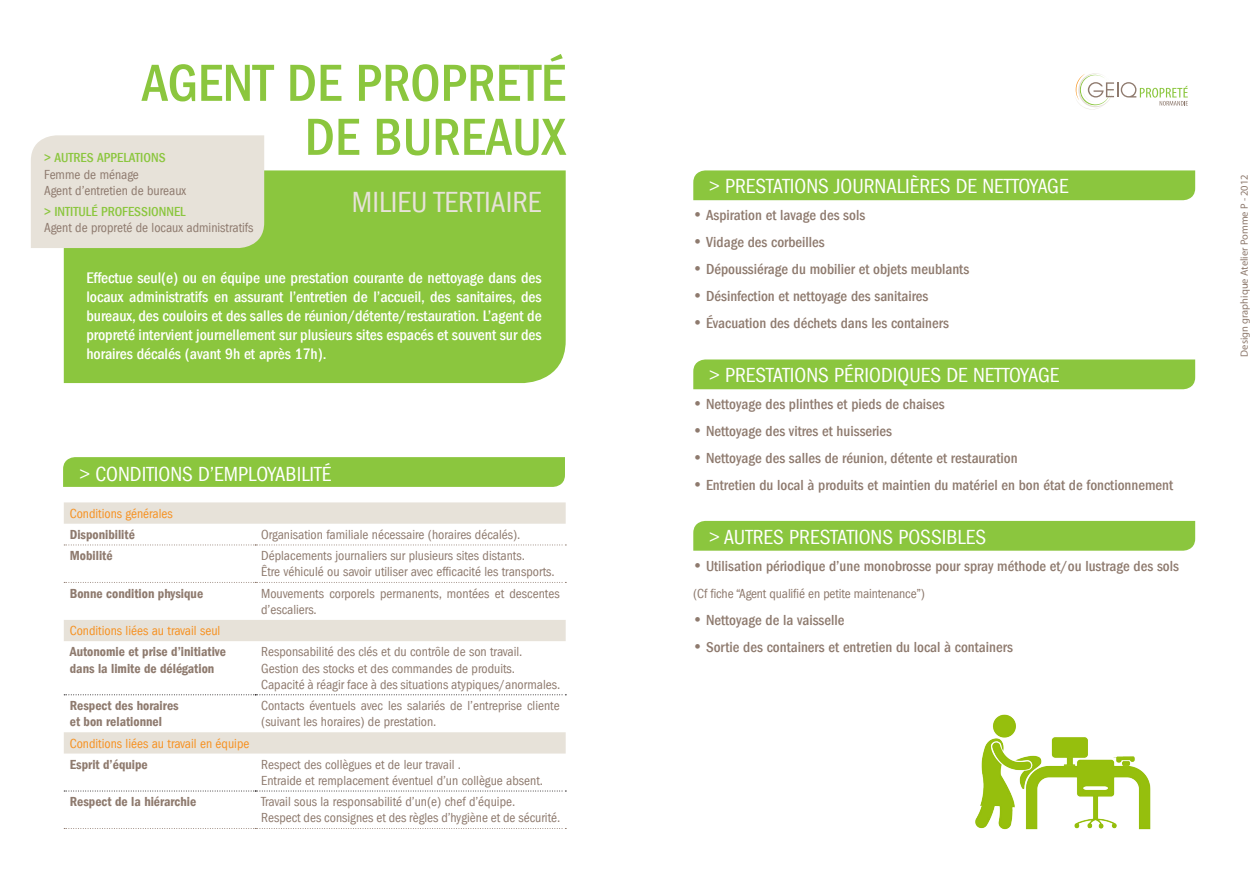
<style>
.page{position:relative;width:1259px;height:893px;background:#fff}
.page>*{position:absolute;margin:0;border:0;box-sizing:border-box;transform-origin:0 0}
.t1{font:500 condensed 54px "Franklin Gothic LT Com";color:#8bc63e}
.t2{font:condensed 30px "Franklin Gothic LT Com";color:#e7e2d9}
.t3{font:condensed 21px "Franklin Gothic LT Com";color:#fff}
.t4{font:500 condensed 15.75px/18.9px "Franklin Gothic LT Com";letter-spacing:-.005em;color:#fff;text-align:justify}
.t5{font:500 condensed 15px "Franklin Gothic LT Com";color:#8e7a6e}
.t6{font:condensed 13.5px/16.2px "Franklin Gothic LT Com";color:#8e7a6e}
.t7{font:13.5px "Franklin Gothic LT Com Dm Cn";color:#8e7a6e}
.t8{font:condensed 13.5px "Franklin Gothic LT Com";color:#f69223}
.t9{font:500 condensed 13.5px "Franklin Gothic LT Com";color:#8bc63e}
.t10{font:10.5px "Myriad Pro";color:#8e7a6e}
.s1{font-family:"Avant Garde LT";font-weight:600;font-stretch:normal}
</style>
<div class="page">
<div style="left:693px;top:170px;width:502px;height:30px;background:#8bc63e"></div>
<svg style="left:63px;top:457px;width:502px;height:30px;background:#8cc640"></svg>
<div style="left:693px;top:359px;width:502px;height:30px;background:#8bc63e"></div>
<div style="left:693px;top:521px;width:502px;height:30px;background:#8bc63e"></div>
<svg style="left:1075px;top:73px;width:113px;height:37px"></svg>
<svg style="left:64px;top:502px;width:502px;height:251px"></svg>
<svg style="left:64px;top:694px;width:502px;height:1px"></svg>
<svg style="left:64px;top:791px;width:502px;height:1px"></svg>
<svg style="left:64px;top:545px;width:502px;height:1px"></svg>
<svg style="left:64px;top:582px;width:502px;height:1px"></svg>
<svg style="left:64px;top:828px;width:502px;height:1px"></svg>
<div style="left:64px;top:170px;width:502px;height:213px;background:#8bc63e"></div>
<div style="left:31px;top:135px;width:233px;height:113px;background:#e7e2d9"></div>
<img style="left:975px;top:714px;width:176px;height:116px">
<p class="t1" style="left:142px;top:52px;width:425px">AGENT DE PROPRETÉ</p>
<p class="t1" style="left:305px;top:106px;width:262px">DE BUREAUX</p>
<p class="t2" style="left:352px;top:185px;width:191px">MILIEU TERTIAIRE</p>
<p class="t9" style="left:44px;top:150px;width:123px">&gt; AUTRES APPELATIONS</p>
<p class="t6" style="left:44px;top:166px;width:96px">Femme de ménage</p>
<p class="t6" style="left:44px;top:182px;width:143px">Agent d’entretien de bureaux</p>
<p class="t9" style="left:44px;top:204px;width:143px">&gt; INTITULÉ PROFESSIONNEL</p>
<p class="t6" style="left:44px;top:219px;width:211px">Agent de propreté de locaux administratifs</p>
<p class="t4" style="left:86px;top:268px;width:457px">Effectue seul(e) ou en équipe une prestation courante de nettoyage dans des locaux administratifs en assurant l’entretien de l’accueil, des sanitaires, des bureaux, des couloirs et des salles de réunion/détente/restauration. L’agent de propreté intervient journellement sur plusieurs sites espacés et souvent sur des horaires décalés (avant 9h et après 17h).</p>
<p class="t3" style="left:80px;top:462px;width:253px">&gt; CONDITIONS D’EMPLOYABILITÉ</p>
<p class="t8" style="left:70px;top:506px;width:105px">Conditions générales</p>
<p class="t7" style="left:70px;top:527px;width:67px">Disponibilité</p>
<p class="t6" style="left:261px;top:526px;width:261px">Organisation familiale nécessaire (horaires décalés).</p>
<p class="t7" style="left:70px;top:548px;width:44px">Mobilité</p>
<p class="t6" style="left:261px;top:548px;width:265px">Déplacements journaliers sur plusieurs sites distants.</p>
<p class="t6" style="left:261px;top:564px;width:295px">Être véhiculé ou savoir utiliser avec efficacité les transports.</p>
<p class="t7" style="left:70px;top:585px;width:135px">Bonne condition physique</p>
<p class="t6" style="left:261px;top:585px;width:300px">Mouvements corporels permanents, montées et descentes d’escaliers.</p>
<p class="t8" style="left:70px;top:623px;width:152px">Conditions liées au travail seul</p>
<p class="t7" style="left:70px;top:644px;width:158px">Autonomie et prise d’initiative</p>
<p class="t7" style="left:70px;top:660px;width:146px">dans la limite de délégation</p>
<p class="t6" style="left:261px;top:644px;width:263px">Responsabilité des clés et du contrôle de son travail.</p>
<p class="t6" style="left:261px;top:660px;width:255px">Gestion des stocks et des commandes de produits.</p>
<p class="t6" style="left:261px;top:676px;width:301px">Capacité à réagir face à des situations atypiques/anormales.</p>
<p class="t7" style="left:70px;top:698px;width:110px">Respect des horaires</p>
<p class="t7" style="left:70px;top:714px;width:94px">et bon relationnel</p>
<p class="t6" style="left:261px;top:698px;width:300px">Contacts éventuels avec les salariés de l’entreprise cliente (suivant les horaires) de prestation.</p>
<p class="t8" style="left:70px;top:735px;width:181px">Conditions liées au travail en équipe</p>
<p class="t7" style="left:70px;top:757px;width:79px">Esprit d’équipe</p>
<p class="t6" style="left:261px;top:756px;width:201px">Respect des collègues et de leur travail .</p>
<p class="t6" style="left:261px;top:773px;width:283px">Entraide et remplacement éventuel d’un collègue absent.</p>
<p class="t7" style="left:70px;top:794px;width:128px">Respect de la hiérarchie</p>
<p class="t6" style="left:261px;top:794px;width:256px">Travail sous la responsabilité d’un(e) chef d’équipe.</p>
<p class="t6" style="left:261px;top:810px;width:301px">Respect des consignes et des règles d’hygiène et de sécurité.</p>
<p class="t3" style="left:709px;top:174px;width:361px">&gt; PRESTATIONS JOURNALIÈRES DE NETTOYAGE</p>
<p class="t5" style="left:693px;top:206px;width:173px"><span class="s1">•</span> Aspiration et lavage des sols</p>
<p class="t5" style="left:693px;top:233px;width:133px"><span class="s1">•</span> Vidage des corbeilles</p>
<p class="t5" style="left:693px;top:260px;width:277px"><span class="s1">•</span> Dépoussiérage du mobilier et objets meublants</p>
<p class="t5" style="left:693px;top:287px;width:237px"><span class="s1">•</span> Désinfection et nettoyage des sanitaires</p>
<p class="t5" style="left:693px;top:314px;width:257px"><span class="s1">•</span> Évacuation des déchets dans les containers</p>
<p class="t3" style="left:709px;top:363px;width:352px">&gt; PRESTATIONS PÉRIODIQUES DE NETTOYAGE</p>
<p class="t5" style="left:693px;top:395px;width:253px"><span class="s1">•</span> Nettoyage des plinthes et pieds de chaises</p>
<p class="t5" style="left:693px;top:422px;width:200px"><span class="s1">•</span> Nettoyage des vitres et huisseries</p>
<p class="t5" style="left:693px;top:449px;width:326px"><span class="s1">•</span> Nettoyage des salles de réunion, détente et restauration</p>
<p class="t5" style="left:693px;top:476px;width:481px"><span class="s1">•</span> Entretien du local à produits et maintien du matériel en bon état de fonctionnement</p>
<p class="t3" style="left:709px;top:525px;width:278px">&gt; AUTRES PRESTATIONS POSSIBLES</p>
<p class="t5" style="left:693px;top:557px;width:487px"><span class="s1">•</span> Utilisation périodique d’une monobrosse pour spray méthode et/ou lustrage des sols</p>
<p class="t6" style="left:693px;top:585px;width:233px">(Cf fiche “Agent qualifié en petite maintenance”)</p>
<p class="t5" style="left:693px;top:611px;width:153px"><span class="s1">•</span> Nettoyage de la vaisselle</p>
<p class="t5" style="left:693px;top:638px;width:321px"><span class="s1">•</span> Sortie des containers et entretien du local à containers</p>
<p class="t10" style="left:1237px;top:357px;width:184px;rotate:-90deg">Design graphique Atelier Pomme P - 2012</p>
</div>
